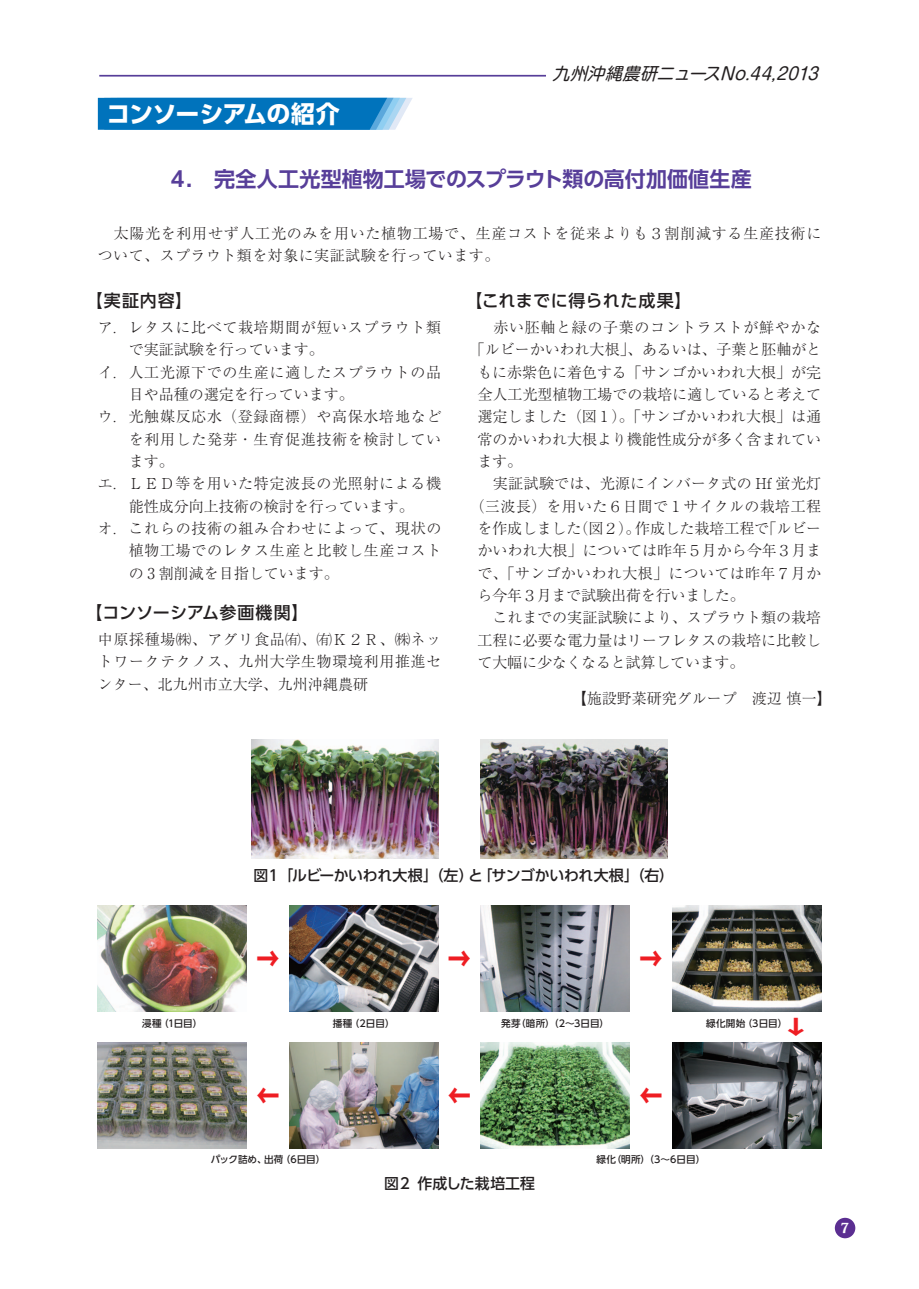
<style>
.page{position:relative;width:919px;height:1289px;background:#fff}
.page>*{position:absolute;margin:0;border:0;box-sizing:border-box;transform-origin:0 0}
.t1{font:800 33px "Koz Go Pro";color:#ee1d23;scale:.7 1}
.t2{font:800 33px "Koz Go Pro";color:#ee1d23;scale:.6 1}
.t3{font:700 24px "UD Shin Go Pro";letter-spacing:-.025em;color:#fff}
.t4{font:700 21px "UD Shin Go Pro De";color:#573e99}
.t5{font:500 16.95px "UD Shin Go Pro";letter-spacing:.02em;color:#231f20}
.t6{font:italic 16.95px "Shin M Go Pr 6 N";color:#231f20}
.t7{font:300 15px/22.4px "Ryumin Pr 6";letter-spacing:.01em;color:#231f20;text-align:justify}
.t8{font:300 15px "Ryumin Pr 6";letter-spacing:.045em;color:#231f20}
.t9{font:300 15px/22.4px "Ryumin Pr 6";letter-spacing:.05em;color:#231f20}
.t10{font:300 15px "Ryumin Pr 6";letter-spacing:-.01em;color:#231f20}
.t11{font:500 14.85px "UD Shin Go Pro";letter-spacing:-.02em;color:#231f20}
.t12{font:800 13.8px "Koz Min Pro";color:#fff}
.t13{font:500 9.6px "UD Shin Go Pro";letter-spacing:.005em;color:#231f20}
</style>
<div class="page">
<hr style="left:99px;top:75px;width:447px;height:2px;background:#573e99">
<div style="left:834px;top:1217px;width:21px;height:21px;background:#5b2e91;border-radius:50%"></div>
<img style="left:480px;top:739px;width:188px;height:120px">
<img style="left:251px;top:739px;width:187px;height:119px">
<img style="left:98px;top:1042px;width:149px;height:106px">
<img style="left:289px;top:1042px;width:149px;height:106px">
<img style="left:480px;top:1042px;width:149px;height:106px">
<img style="left:672px;top:1042px;width:149px;height:106px">
<img style="left:98px;top:905px;width:149px;height:106px">
<img style="left:289px;top:905px;width:149px;height:106px">
<img style="left:480px;top:905px;width:149px;height:106px">
<img style="left:672px;top:905px;width:149px;height:106px">
<svg style="left:98px;top:98px;width:314px;height:32px;background:#137ec1"></svg>
<h2 class="t3" style="left:106px;top:94px;width:235px">コンソーシアムの紹介</h2>
<p class="t6" style="left:552px;top:60px;width:273px">九州沖縄農研ニュースNo.44,2013</p>
<h3 class="t4" style="left:167px;top:162px;width:586px">４． 完全人工光型植物工場でのスプラウト類の高付加価値生産</h3>
<p class="t9" style="left:98px;top:221px;width:725px">　太陽光を利用せず人工光のみを用いた植物工場で、生産コストを従来よりも３割削減する生産技術について、スプラウト類を対象に実証試験を行っています。</p>
<p class="t5" style="left:86px;top:287px;width:108px">【実証内容】</p>
<p class="t5" style="left:465px;top:287px;width:228px">【これまでに得られた成果】</p>
<p class="t8" style="left:98px;top:315px;width:345px">ア．レタスに比べて栽培期間が短いスプラウト類</p>
<p class="t7" style="left:129px;top:337px;width:196px">で実証試験を行っています。</p>
<p class="t8" style="left:98px;top:360px;width:345px">イ．人工光源下での生産に適したスプラウトの品</p>
<p class="t7" style="left:129px;top:382px;width:226px">目や品種の選定を行っています。</p>
<p class="t8" style="left:98px;top:405px;width:345px">ウ．光触媒反応水（登録商標）や高保水培地など</p>
<p class="t8" style="left:129px;top:427px;width:314px">を利用した発芽・生育促進技術を検討してい</p>
<p class="t7" style="left:129px;top:449px;width:46px">ます。</p>
<p class="t8" style="left:98px;top:472px;width:345px">エ．ＬＥＤ等を用いた特定波長の光照射による機</p>
<p class="t7" style="left:129px;top:494px;width:286px">能性成分向上技術の検討を行っています。</p>
<p class="t8" style="left:98px;top:516px;width:345px">オ．これらの技術の組み合わせによって、現状の</p>
<p class="t8" style="left:129px;top:539px;width:314px">植物工場でのレタス生産と比較し生産コスト</p>
<p class="t7" style="left:129px;top:561px;width:211px">の 3 割削減を目指しています。</p>
<p class="t5" style="left:86px;top:599px;width:224px">【コンソーシアム参画機関】</p>
<p class="t7" style="left:98px;top:627px;width:345px">中原採種場㈱、アグリ食品㈲、㈲Ｋ２Ｒ、㈱ネットワークテクノス、九州大学生物環境利用推進センター、北九州市立大学、九州沖縄農研</p>
<p class="t8" style="left:477px;top:315px;width:345px">　赤い胚軸と緑の子葉のコントラストが鮮やかな</p>
<p class="t7" style="left:470px;top:337px;width:353px">「ルビーかいわれ大根」、あるいは、子葉と胚軸がと</p>
<p class="t7" style="left:477px;top:360px;width:345px">もに赤紫色に着色する「サンゴかいわれ大根」が完</p>
<p class="t7" style="left:477px;top:382px;width:345px">全人工光型植物工場での栽培に適していると考えて</p>
<p class="t7" style="left:477px;top:404px;width:345px">選定しました（図１）。「サンゴかいわれ大根」は通</p>
<p class="t7" style="left:477px;top:427px;width:345px">常のかいわれ大根より機能性成分が多く含まれてい</p>
<p class="t7" style="left:477px;top:449px;width:46px">ます。</p>
<p class="t7" style="left:477px;top:471px;width:345px">　実証試験では、光源にインバータ式の Hf 蛍光灯</p>
<p class="t7" style="left:470px;top:494px;width:352px">（三波長）を用いた６日間で１サイクルの栽培工程</p>
<p class="t10" style="left:477px;top:516px;width:345px">を作成しました（図２）。作成した栽培工程で「ルビー</p>
<p class="t7" style="left:477px;top:538px;width:345px">かいわれ大根」については昨年５月から今年３月ま</p>
<p class="t7" style="left:477px;top:561px;width:345px">で、「サンゴかいわれ大根」については昨年７月か</p>
<p class="t10" style="left:477px;top:583px;width:269px">ら今年３月まで試験出荷を行いました。</p>
<p class="t7" style="left:477px;top:605px;width:345px">　これまでの実証試験により、スプラウト類の栽培</p>
<p class="t7" style="left:477px;top:628px;width:345px">工程に必要な電力量はリーフレタスの栽培に比較し</p>
<p class="t10" style="left:477px;top:650px;width:268px">て大幅に少なくなると試算しています。</p>
<p class="t7" style="left:571px;top:686px;width:261px">【施設野菜研究グループ　渡辺 慎一】</p>
<p class="t11" style="left:253px;top:863px;width:422px">図１「ルビーかいわれ大根」（左）と「サンゴかいわれ大根」（右）</p>
<h1 class="t1" style="left:256px;top:937px;width:34px">→</h1>
<h1 class="t1" style="left:448px;top:937px;width:34px">→</h1>
<h1 class="t1" style="left:639px;top:937px;width:34px">→</h1>
<h1 class="t2" style="left:817px;top:1017px;width:34px;rotate:90deg">→</h1>
<p class="t13" style="left:142px;top:1015px;width:62px">浸種（1日目）</p>
<p class="t13" style="left:333px;top:1015px;width:63px">播種（2日目）</p>
<p class="t13" style="left:501px;top:1015px;width:109px">発芽（暗所）（2〜3日目）</p>
<p class="t13" style="left:706px;top:1015px;width:83px">緑化開始（3日目）</p>
<h1 class="t1" style="left:256px;top:1074px;width:34px">←</h1>
<h1 class="t1" style="left:448px;top:1074px;width:34px">←</h1>
<h1 class="t1" style="left:639px;top:1074px;width:34px">←</h1>
<p class="t13" style="left:211px;top:1151px;width:116px">パック詰め、出荷（6日目）</p>
<p class="t13" style="left:596px;top:1151px;width:110px">緑化（明所）（3〜6日目）</p>
<p class="t11" style="left:384px;top:1171px;width:152px">図２ 作成した栽培工程</p>
<p class="t12" style="left:840px;top:1217px;width:10px">7</p>
</div>
